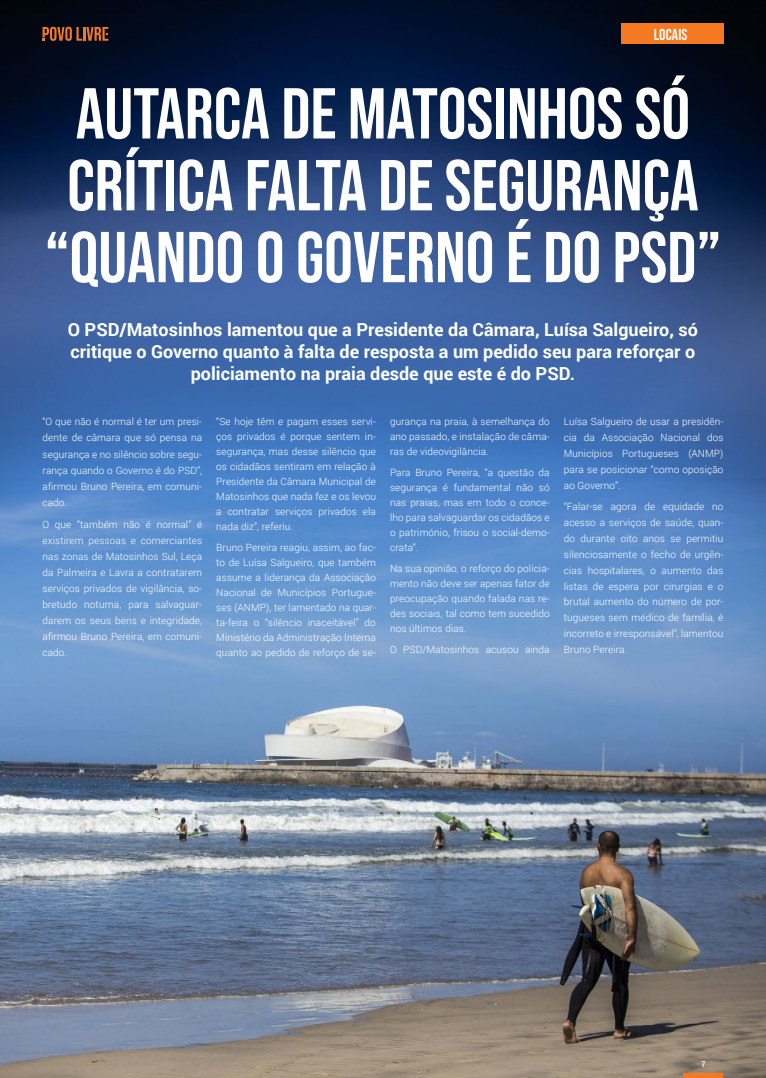
<style>
.page{position:relative;width:766px;height:1078px;background:#fff}
.page>*{position:absolute;margin:0;border:0;box-sizing:border-box;transform-origin:0 0}
.t1{font:700 71.8px/71.8px "Bebas Neue Pro";color:#fff;text-align:center}
.t2{font:700 18px/21.6px "Roboto";color:#fff;text-align:center}
.t3{font:700 15.8px "Bebas Neue Pro";letter-spacing:.01em;color:#fff}
.t4{font:300 10px/15px "Roboto";letter-spacing:.01em;color:#fff;text-align:justify}
.t5{font:500 8px "Roboto";color:#fff}
</style>
<div class="page">
<img style="left:0;top:0;width:765px;height:1077px">
<hr style="left:683px;top:1073px;width:40px;height:4px;background:#f47921">
<svg style="left:43px;top:27px;width:65px;height:14px"></svg>
<div style="left:621px;top:24px;width:102px;height:20px;background:#f47921"></div>
<p class="t3" style="left:653px;top:25px;width:35px">LOCAIS</p>
<p class="t1" style="left:45px;top:77px;width:678px">AUTARCA DE MATOSINHOS SÓ<br>CRÍTICA FALTA DE SEGURANÇA “QUANDO O GOVERNO É DO PSD”</p>
<p class="t2" style="left:68px;top:318px;width:631px">O PSD/Matosinhos lamentou que a Presidente da Câmara, Luísa Salgueiro, só critique o Governo quanto à falta de resposta a um pedido seu para reforçar o policiamento na praia desde que este é do PSD.</p>
<p class="t4" style="left:43px;top:413px;width:161px;line-height:16.1px">“O que não é normal é ter um presi&shy;dente de câmara que só pensa na segurança e no silêncio sobre segu&shy;rança quando o Governo é do PSD”, afirmou Bruno Pereira, em comuni&shy;cado.</p>
<p class="t4" style="left:43px;top:515px;width:161px;line-height:16.1px">O que “também não é normal” é existirem pessoas e comerciantes nas zonas de Matosinhos Sul, Leça da Palmeira e Lavra a contratarem serviços privados de vigilância, so&shy;bretudo noturna, para salvaguar&shy;darem os seus bens e integridade, afirmou Bruno Pereira, em comuni&shy;cado.</p>
<p class="t4" style="left:216px;top:414px;width:161px">“Se hoje têm e pagam esses servi&shy;ços privados é porque sentem in&shy;segurança, mas desse silêncio que os cidadãos sentiram em relação à Presidente da Câmara Municipal de Matosinhos que nada fez e os levou a contratar serviços privados ela nada diz”, referiu.</p>
<p class="t4" style="left:216px;top:539px;width:161px">Bruno Pereira reagiu, assim, ao fac&shy;to de Luísa Salgueiro, que também assume a liderança da Associação Nacional de Municípios Portugue&shy;ses (ANMP), ter lamentado na quar&shy;ta-feira o “silêncio inaceitável” do Ministério da Administração Interna quanto ao pedido de reforço de se-</p>
<p class="t4" style="left:390px;top:414px;width:161px">gurança na praia, à semelhança do ano passado, e instalação de câma&shy;ras de videovigilância.</p>
<p class="t4" style="left:390px;top:464px;width:161px">Para Bruno Pereira, “a questão da segurança é fundamental não só nas praias, mas em todo o conce&shy;lho para salvaguardar os cidadãos e o património, frisou o social-demo&shy;crata”.</p>
<p class="t4" style="left:390px;top:560px;width:161px">Na sua opinião, o reforço do policia&shy;mento não deve ser apenas fator de preocupação quando falada nas re&shy;des sociais, tal como tem sucedido nos últimos dias.</p>
<p class="t4" style="left:390px;top:641px;width:161px">O PSD/Matosinhos acusou ainda</p>
<p class="t4" style="left:563px;top:413px;width:161px;line-height:15.8px">Luísa Salgueiro de usar a presidên&shy;cia da Associação Nacional dos Municípios Portugueses (ANMP) para se posicionar “como oposição ao Governo”.</p>
<p class="t4" style="left:563px;top:498px;width:161px;line-height:15.8px">“Falar-se agora de equidade no acesso a serviços de saúde, quan&shy;do durante oito anos se permitiu silenciosamente o fecho de urgên&shy;cias hospitalares, o aumento das listas de espera por cirurgias e o brutal aumento do número de por&shy;tugueses sem médico de família, é incorreto e irresponsável”, lamentou Bruno Pereira.</p>
<p class="t5" style="left:701px;top:1058px;width:6px">7</p>
</div>
